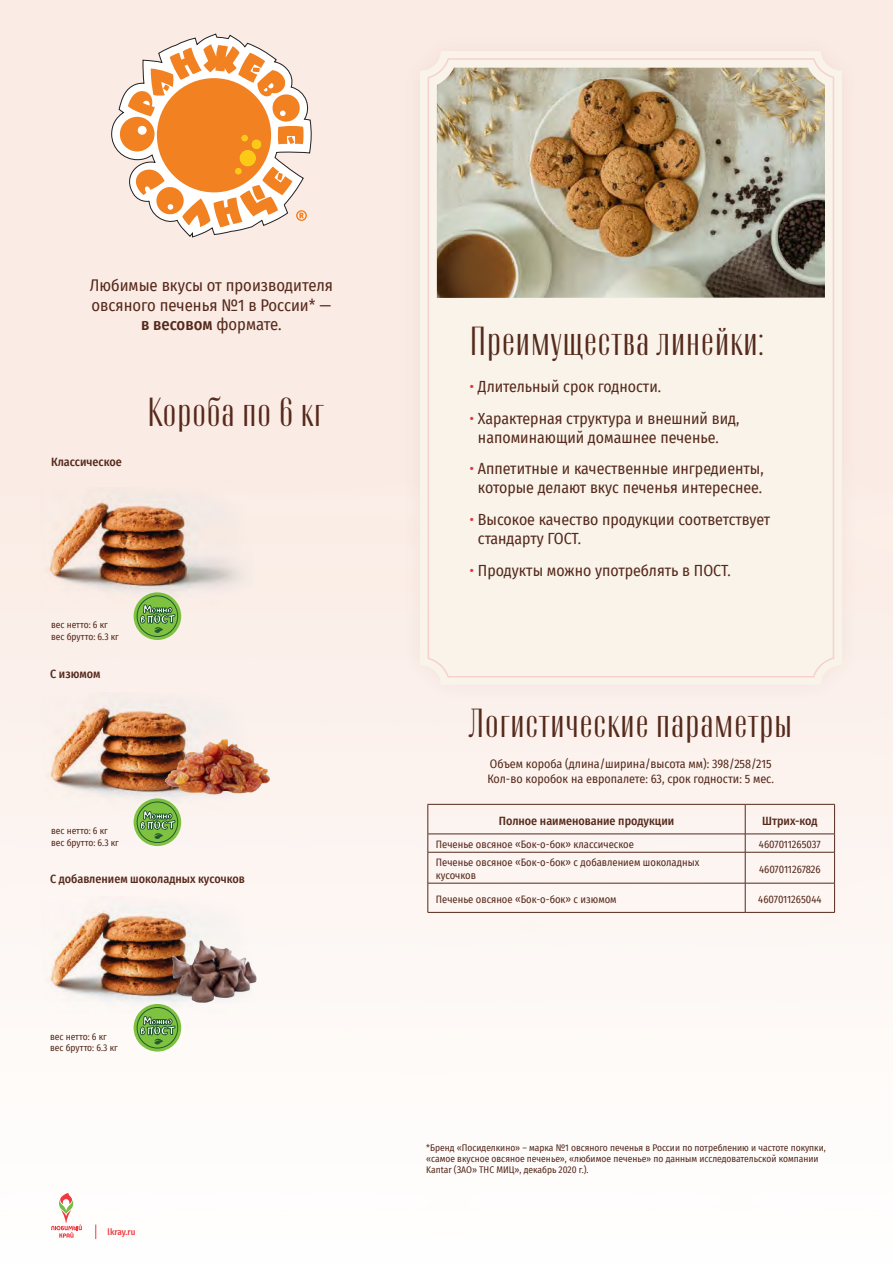
<style>
.page{position:relative;width:893px;height:1263px;background:#fff}
.page>*{position:absolute;margin:0;border:0;box-sizing:border-box;transform-origin:0 0}
.t1{font:40.5px "TT Knickerbockers Grotesk";letter-spacing:.01em;color:#55291b}
.t2{font:16.5px/19.8px "Fira Sans Condensed";color:#55291b;text-align:center}
.t3{font:15.75px/18.9px "Fira Sans Condensed";color:#55291b}
.t4{font:12px "Fira Sans Condensed";color:#55291b}
.t5{font:500 12px "Fira Sans Condensed";color:#55291b}
.t6{font:10.5px/12.6px "Fira Sans Condensed";color:#55291b}
.t7{font:9.45px/11.4px "Fira Sans Condensed";color:#55291b}
.t8{font:500 9px "Fira Sans Condensed";color:#ee3a41}
.s1{font-weight:500}
.s2{color:#dd3843}
</style>
<div class="page">
<img style="left:0;top:0;width:893px;height:1240px">
<svg style="left:51px;top:1193px;width:31px;height:45px"></svg>
<svg style="left:95px;top:1224px;width:1px;height:15px"></svg>
<hr style="left:428px;top:804px;width:317px;height:1px;background:#55291b">
<hr style="left:428px;top:804px;width:1px;height:30px;background:#55291b">
<hr style="left:745px;top:804px;width:90px;height:1px;background:#55291b">
<hr style="left:745px;top:804px;width:1px;height:30px;background:#55291b">
<hr style="left:834px;top:804px;width:1px;height:30px;background:#55291b">
<hr style="left:428px;top:834px;width:317px;height:1px;background:#55291b">
<svg style="left:428px;top:834px;width:1px;height:18px"></svg>
<hr style="left:745px;top:834px;width:90px;height:1px;background:#55291b">
<svg style="left:745px;top:834px;width:1px;height:18px"></svg>
<svg style="left:834px;top:834px;width:1px;height:18px"></svg>
<hr style="left:428px;top:852px;width:317px;height:1px;background:#55291b">
<hr style="left:428px;top:852px;width:1px;height:31px;background:#55291b">
<hr style="left:745px;top:852px;width:90px;height:1px;background:#55291b">
<hr style="left:745px;top:852px;width:1px;height:31px;background:#55291b">
<hr style="left:834px;top:852px;width:1px;height:31px;background:#55291b">
<hr style="left:428px;top:883px;width:317px;height:1px;background:#55291b">
<svg style="left:428px;top:883px;width:1px;height:29px"></svg>
<hr style="left:745px;top:883px;width:90px;height:1px;background:#55291b">
<svg style="left:745px;top:883px;width:1px;height:29px"></svg>
<svg style="left:834px;top:883px;width:1px;height:29px"></svg>
<hr style="left:428px;top:912px;width:317px;height:1px;background:#55291b">
<hr style="left:745px;top:912px;width:90px;height:1px;background:#55291b">
<div style="left:401px;top:32px;width:460px;height:672px;background:#f9f3ea"></div>
<div style="left:428px;top:58px;width:406px;height:619px;border:2px solid #f6d1cd;border-radius:19px"></div>
<img style="left:437px;top:68px;width:388px;height:230px">
<svg style="left:134px;top:1004px;width:47px;height:47px"></svg>
<div style="left:137px;top:1007px;width:41px;height:41px;border:1px solid #225a2d;border-radius:50%"></div>
<svg style="left:140px;top:1014px;width:35px;height:80px"></svg>
<svg style="left:134px;top:592px;width:47px;height:48px"></svg>
<div style="left:137px;top:595px;width:41px;height:42px;border:1px solid #225a2d;border-radius:50%"></div>
<svg style="left:140px;top:604px;width:35px;height:78px;background:#bed0a7"></svg>
<img style="left:40px;top:487px;width:212px;height:117px">
<svg style="left:134px;top:798px;width:47px;height:48px"></svg>
<div style="left:137px;top:801px;width:41px;height:42px;border:1px solid #225a2d;border-radius:50%"></div>
<svg style="left:140px;top:809px;width:35px;height:79px"></svg>
<img style="left:42px;top:692px;width:211px;height:117px">
<img style="left:161px;top:728px;width:113px;height:78px">
<img style="left:42px;top:897px;width:211px;height:117px">
<img style="left:168px;top:938px;width:93px;height:65px">
<svg style="left:111px;top:34px;width:201px;height:203px"></svg>
<p class="t2" style="left:90px;top:275px;width:245px">Любимые вкусы от производителя овсяного печенья №1 в России* — <span class="s1">в весовом</span> формате.</p>
<p class="t5" style="left:51px;top:452px;width:72px">Классическое</p>
<p class="t1" style="left:147px;top:391px;width:178px">Короба по 6 кг</p>
<p class="t7" style="left:51px;top:619px;width:58px">вес нетто: 6 кг</p>
<p class="t7" style="left:51px;top:630px;width:69px">вес брутто: 6.3 кг</p>
<p class="t5" style="left:50px;top:664px;width:52px">С изюмом</p>
<p class="t7" style="left:51px;top:825px;width:58px">вес нетто: 6 кг</p>
<p class="t7" style="left:51px;top:836px;width:69px">вес брутто: 6.3 кг</p>
<p class="t5" style="left:50px;top:869px;width:196px">С добавлением шоколадных кусочков</p>
<p class="t7" style="left:50px;top:1030px;width:58px">вес нетто: 6 кг</p>
<p class="t7" style="left:50px;top:1042px;width:69px">вес брутто: 6.3 кг</p>
<p class="t8" style="left:108px;top:1224px;width:29px">lkray.ru</p>
<p class="t1" style="left:469px;top:321px;width:296px">Преимущества линейки:</p>
<p class="t3" style="left:469px;top:377px;width:193px"><span class="s2">•</span> Длительный срок годности.</p>
<p class="t3" style="left:478px;top:409px;width:263px;text-indent:-9px"><span class="s2">•</span> Характерная структура и внешний вид, напоминающий домашнее печенье.</p>
<p class="t3" style="left:469px;top:459px;width:296px;text-align:center"><span class="s2">•</span> Аппетитные и качественные ингредиенты, которые делают вкус печенья интереснее.</p>
<p class="t3" style="left:478px;top:510px;width:294px;text-indent:-9px"><span class="s2">•</span> Высокое качество продукции соответствует стандарту ГОСТ.</p>
<p class="t3" style="left:469px;top:560px;width:263px"><span class="s2">•</span> Продукты можно употреблять в ПОСТ.</p>
<p class="t1" style="left:469px;top:702px;width:324px">Логистические параметры</p>
<p class="t4" style="left:490px;top:755px;width:283px">Объем короба (длина/ширина/высота мм): 398/258/215</p>
<p class="t4" style="left:487px;top:769px;width:288px">Кол-во коробок на европалете: 63, срок годности: 5 мес.</p>
<p class="t5" style="left:499px;top:811px;width:177px">Полное наименование продукции</p>
<p class="t5" style="left:762px;top:811px;width:57px">Штрих-код</p>
<p class="t6" style="left:436px;top:838px;width:200px">Печенье овсяное «Бок-о-бок» классическое</p>
<p class="t6" style="left:759px;top:838px;width:63px">4607011265037</p>
<p class="t6" style="left:436px;top:856px;width:265px">Печенье овсяное «Бок-о-бок» с добавлением шоколадных кусочков</p>
<p class="t6" style="left:759px;top:862px;width:63px">4607011267826</p>
<p class="t6" style="left:436px;top:892px;width:182px">Печенье овсяное «Бок-о-бок» с изюмом</p>
<p class="t6" style="left:758px;top:892px;width:65px">4607011265044</p>
<p class="t7" style="left:426px;top:1141px;width:401px">*Бренд «Посиделкино» – марка №1 овсяного печенья в России по потреблению и частоте покупки, «самое вкусное овсяное печенье», «любимое печенье» по данным исследовательской компании<br>Kantar (ЗАО» ТНС МИЦ», декабрь 2020 г.).</p>
</div>
